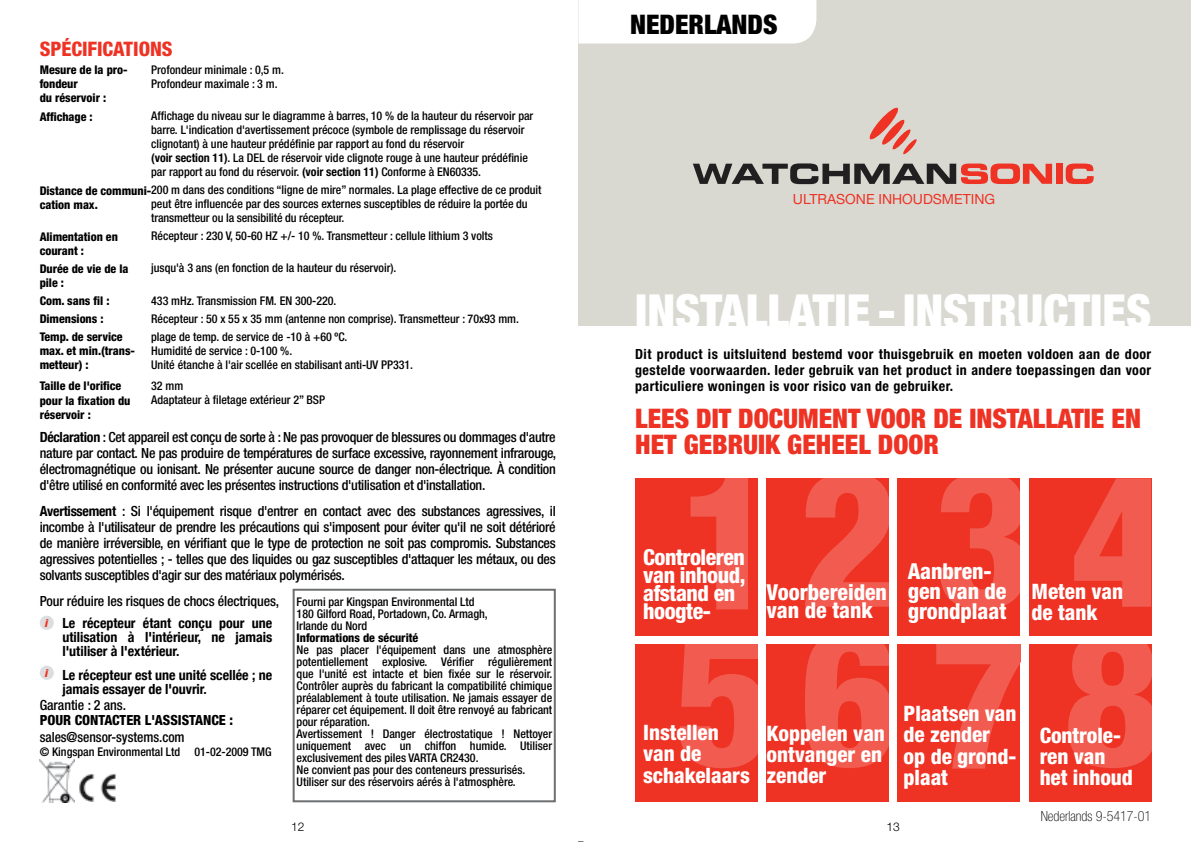
<style>
.page{position:relative;width:1191px;height:842px;background:#fff}
.page>*{position:absolute;margin:0;border:0;box-sizing:border-box;transform-origin:0 0}
.t1{font:900 condensed 47px "Helvetica Neue";color:#fff}
.t2{font:900 condensed 27px/26px "Helvetica Neue";color:#ee3224}
.t3{font:900 condensed 27px "Helvetica Neue";color:#000}
.t4{font:800 condensed 22px/18px "Helvetica Neue";letter-spacing:-.01em;color:#fff}
.t5{font:800 condensed 21.2px/21.2px "Helvetica Neue";letter-spacing:-.005em;color:#fff}
.t6{font:800 condensed 20px "Helvetica Neue";letter-spacing:-.005em;color:#ee3224}
.t7{font:500 condensed 14px/16px "Helvetica Neue";letter-spacing:-.02em;color:#000;text-align:justify}
.t8{font:700 condensed 14px/16px "Helvetica Neue";letter-spacing:.03em;color:#000;text-align:justify}
.t9{font:700 condensed 14px/14px "Helvetica Neue";letter-spacing:-.005em;color:#000}
.t10{font:800 condensed 14px "Helvetica Neue";letter-spacing:-.005em;color:#000}
.t11{font:14px "Helvetica Neue";color:#ee3224}
.t12{font:100 condensed 14px "Helvetica Neue";letter-spacing:-.005em;color:#000}
.t13{font:500 condensed 12px/12px "Helvetica Neue";letter-spacing:-.005em;color:#000}
.t14{font:800 condensed 12px/14px "Helvetica Neue";letter-spacing:-.005em;color:#000}
.t15{font:300 12px "Helvetica Neue";color:#000}
.s1{font-weight:700}
.s2{font-weight:800}
.s3{font-weight:900;font-style:italic;font-size:11px;color:#ee3224}
</style>
<div class="page">
<img style="left:40px;top:760px;width:35px;height:42px">
<img style="left:79px;top:773px;width:37px;height:28px">
<div style="left:293px;top:589px;width:263px;height:213px;border:2px solid #6d6f71"></div>
<div style="left:40px;top:616px;width:14px;height:14px;background:#dcddde;border-radius:50%"></div>
<div style="left:40px;top:666px;width:14px;height:14px;background:#dcddde;border-radius:50%"></div>
<div style="left:635px;top:478px;width:122px;height:158px;background:#ee3224"></div>
<svg style="left:690px;top:478px;width:58px;height:131px"></svg>
<div style="left:766px;top:478px;width:122px;height:158px;background:#ee3224"></div>
<svg style="left:805px;top:478px;width:83px;height:129px"></svg>
<div style="left:897px;top:478px;width:123px;height:158px;background:#ee3224"></div>
<svg style="left:939px;top:478px;width:81px;height:131px"></svg>
<div style="left:1029px;top:478px;width:122px;height:158px;background:#ee3224"></div>
<svg style="left:1074px;top:478px;width:77px;height:129px"></svg>
<div style="left:635px;top:644px;width:122px;height:158px;background:#ee3224"></div>
<svg style="left:680px;top:644px;width:77px;height:124px"></svg>
<div style="left:766px;top:644px;width:122px;height:158px;background:#ee3224"></div>
<svg style="left:805px;top:644px;width:83px;height:124px"></svg>
<div style="left:897px;top:644px;width:123px;height:158px;background:#ee3224"></div>
<svg style="left:936px;top:644px;width:84px;height:125px"></svg>
<div style="left:1029px;top:644px;width:122px;height:158px;background:#ee3224"></div>
<svg style="left:1068px;top:644px;width:83px;height:124px"></svg>
<div style="left:578px;top:0;width:613px;height:326px;background:#d9d9d2"></div>
<svg style="left:869px;top:107px;width:48px;height:48px"></svg>
<svg style="left:693px;top:163px;width:359px;height:22px"></svg>
<div style="left:1055px;top:164px;width:7px;height:20px;background:#ee3224"></div>
<svg style="left:1065px;top:164px;width:29px;height:20px"></svg>
<div style="left:578px;top:0;width:238px;height:44px;background:#fff"></div>
<h3 class="t6" style="left:40px;top:36px;width:134px">SPÉCIFICATIONS</h3>
<p class="t14" style="left:40px;top:63px;width:89px">Mesure de la pro&shy;fondeur<br>du réservoir :</p>
<p class="t13" style="left:151px;top:63px;width:134px;line-height:14px">Profondeur minimale : 0,5 m.<br>Profondeur maximale : 3 m.</p>
<p class="t14" style="left:40px;top:109px;width:55px">Affichage :</p>
<p class="t13" style="left:151px;top:109px;width:384px;line-height:14px">Affichage du niveau sur le diagramme à barres, 10 % de la hauteur du réservoir par barre. L'indication d'avertissement précoce (symbole de remplissage du réservoir clignotant) à une hauteur prédéfinie par rapport au fond du réservoir<br><span class="s1">(voir section 11)</span>. La DEL de réservoir vide clignote rouge à une hauteur prédéfinie par rapport au fond du réservoir. <span class="s1">(voir section 11)</span> Conforme à EN60335.</p>
<p class="t13" style="left:40px;top:183px;width:503px;line-height:14.4px"><span class="s2">Distance de communi-</span>200 m dans des conditions “ligne de mire” normales. La plage effective de ce produit <span class="s2">cation max.</span></p>
<p class="t13" style="left:151px;top:197px;width:378px;line-height:14px">peut être influencée par des sources externes susceptibles de réduire la portée du transmetteur ou la sensibilité du récepteur.</p>
<h2 class="t3" style="left:630px;top:8px;width:149px">NEDERLANDS</h2>
<p class="t11" style="left:793px;top:190px;width:204px">ULTRASONE INHOUDSMETING</p>
<p class="t11" style="left:879px;top:192px;width:5px">i</p>
<p class="t14" style="left:40px;top:229px;width:80px">Alimentation en courant :</p>
<p class="t13" style="left:151px;top:230px;width:343px">Récepteur : 230 V, 50-60 HZ +/- 10 %. Transmetteur : cellule lithium 3 volts</p>
<p class="t14" style="left:40px;top:261px;width:90px">Durée de vie de la pile :</p>
<p class="t13" style="left:151px;top:262px;width:247px">jusqu'à 3 ans (en fonction de la hauteur du réservoir).</p>
<p class="t14" style="left:40px;top:293px;width:71px">Com. sans fil :</p>
<p class="t13" style="left:151px;top:294px;width:187px">433 mHz. Transmission FM. EN 300-220.</p>
<p class="t14" style="left:40px;top:312px;width:65px">Dimensions :</p>
<p class="t13" style="left:151px;top:312px;width:369px">Récepteur : 50 x 55 x 35 mm (antenne non comprise). Transmetteur : 70x93 mm.</p>
<p class="t14" style="left:40px;top:330px;width:97px">Temp. de service max. et min.(trans&shy;metteur) :</p>
<p class="t13" style="left:151px;top:330px;width:263px;line-height:14px">plage de temp. de service de -10 à +60 ºC.<br>Humidité de service : 0-100 %.<br>Unité étanche à l'air scellée en stabilisant anti-UV PP331.</p>
<p class="t14" style="left:40px;top:379px;width:92px">Taille de l'orifice pour la fixation du réservoir :</p>
<p class="t13" style="left:151px;top:379px;width:175px;line-height:14px">32 mm<br>Adaptateur à filetage extérieur 2” BSP</p>
<h1 class="t1" style="left:635px;top:282px;width:110px">INS TALLA</h1>
<h1 class="t1" style="left:813px;top:282px;width:298px">TIE - INSTRUCTIES</h1>
<p class="t8" style="left:635px;top:346px;width:517px">Dit product is uitsluitend bestemd voor thuisgebruik en moeten voldoen aan de door gestelde voorwaarden. Ieder gebruik van het product in andere toepassingen dan voor particuliere woningen is voor risico van de gebruiker.</p>
<h2 class="t2" style="left:635px;top:405px;width:507px">LEES DIT DOCUMENT VOOR DE INSTALLATIE EN<br>HET GEBRUIK GEHEEL DOOR</h2>
<p class="t7" style="left:40px;top:429px;width:518px"><span class="s1">Déclaration</span> : Cet appareil est conçu de sorte à : Ne pas provoquer de blessures ou dommages d'autre nature par contact. Ne pas produire de températures de surface excessive, rayonnement infrarouge, électromagnétique ou ionisant. Ne présenter aucune source de danger non-électrique. À condition d'être utilisé en conformité avec les présentes instructions d'utilisation et d'installation.</p>
<p class="t7" style="left:40px;top:503px;width:517px"><span class="s1">Avertissement</span> : Si l'équipement risque d'entrer en contact avec des substances agressives, il incombe à l'utilisateur de prendre les précautions qui s'imposent pour éviter qu'il ne soit détérioré de manière irréversible, en vérifiant que le type de protection ne soit pas compromis. Substances agressives potentielles ; - telles que des liquides ou gaz susceptibles d'attaquer les métaux, ou des solvants susceptibles d'agir sur des matériaux polymérisés.</p>
<p class="t7" style="left:40px;top:590px;width:241px;line-height:22px;text-align:center">Pour réduire les risques de chocs électriques, <span class="s3">i</span> <span class="s1">Le récepteur étant conçu pour une</span></p>
<p class="t9" style="left:62px;top:630px;width:211px">utilisation à l'intérieur, ne jamais l'utiliser à l'extérieur.</p>
<p class="t9" style="left:62px;top:668px;width:211px;text-indent:-18px"><sup>i</sup> Le récepteur est une unité scellée ; ne jamais essayer de l'ouvrir.</p>
<h3 class="t4" style="left:643px;top:547px;width:104px">Controleren van inhoud, afstand en hoogte-</h3>
<h3 class="t4" style="left:907px;top:560px;width:100px;line-height:20px">Aanbren&shy;gen van de grondplaat</h3>
<h3 class="t5" style="left:1031px;top:580px;width:93px">Meten van de tank</h3>
<h3 class="t4" style="left:766px;top:583px;width:122px">Voorbereiden van de tank</h3>
<p class="t13" style="left:297px;top:595px;width:193px">Fourni par Kingspan Environmental Ltd<br>180 Gilford Road, Portadown, Co. Armagh,<br>Irlande du Nord</p>
<p class="t14" style="left:297px;top:630px;width:123px">Informations de sécurité</p>
<p class="t13" style="left:297px;top:643px;width:257px">Ne pas placer l'équipement dans une atmosphère potentiellement explosive. Vérifier régulièrement que l'unité est intacte et bien fixée sur le réservoir.<br>Contrôler auprès du fabricant la compatibilité chimique préalablement à toute utilisation. Ne jamais essayer de réparer cet équipement. Il doit être renvoyé au fabricant pour réparation.<br>Avertissement ! Danger électrostatique ! Nettoyer uniquement avec un chiffon humide. Utiliser exclusivement des piles VARTA CR2430.<br>Ne convient pas pour des conteneurs pressurisés.<br>Utiliser sur des réservoirs aérés à l'atmosphère.</p>
<p class="t7" style="left:40px;top:696px;width:88px">Garantie : 2 ans.</p>
<h3 class="t5" style="left:903px;top:703px;width:114px">Plaatsen van de zender op de grond&shy;plaat</h3>
<p class="t10" style="left:40px;top:712px;width:195px">POUR CONTACTER L'ASSISTANCE :</p>
<p class="t7" style="left:40px;top:729px;width:146px">sales@sensor-systems.com</p>
<h3 class="t5" style="left:643px;top:722px;width:108px">Instellen van de schakelaars</h3>
<h3 class="t5" style="left:766px;top:722px;width:120px">Koppelen van ontvanger en zender</h3>
<h3 class="t5" style="left:1039px;top:724px;width:95px">Controle&shy;ren van het inhoud</h3>
<p class="t12" style="left:1040px;top:808px;width:112px">Nederlands 9-5417-01</p>
<p class="t13" style="left:40px;top:746px;width:233px">© Kingspan Environmental Ltd 01-02-2009 TMG</p>
<p class="t15" style="left:291px;top:819px;width:15px">12</p>
<p class="t15" style="left:886px;top:819px;width:15px">13</p>
</div>
